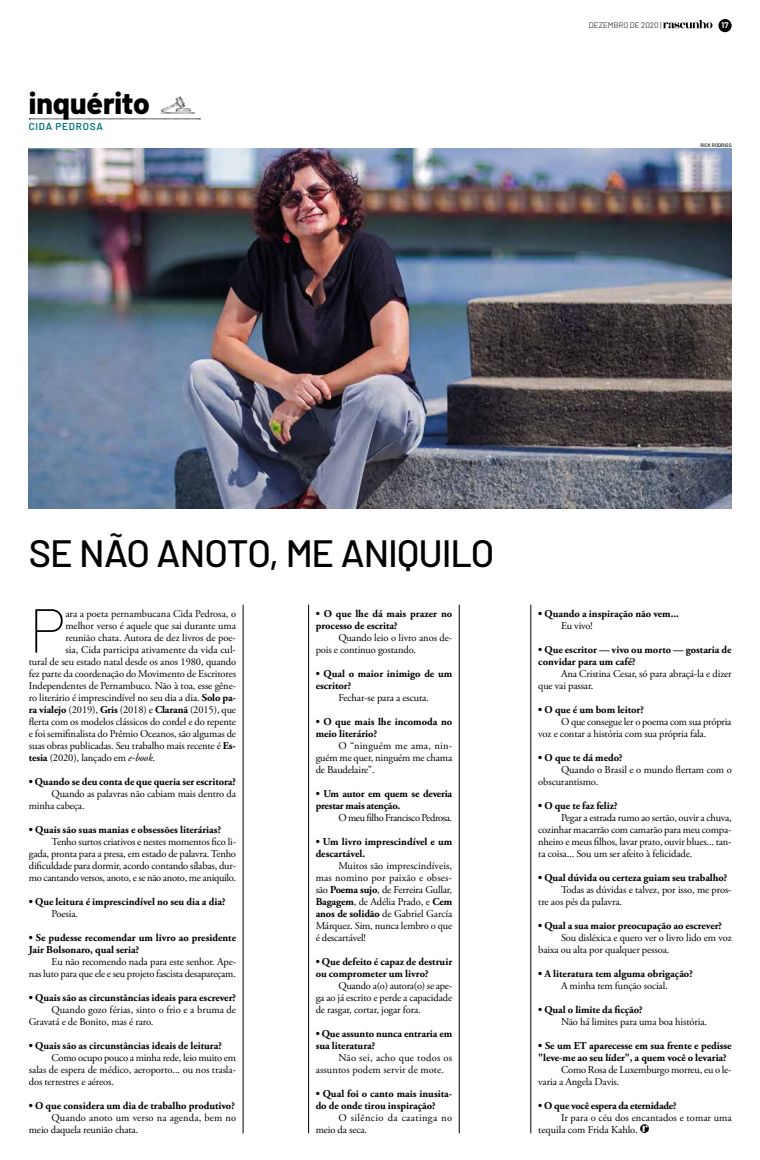
<style>
.page{position:relative;width:760px;height:1160px;background:#fff}
.page>*{position:absolute;margin:0;border:0;box-sizing:border-box;transform-origin:0 0}
.t1{font:100 61.9px "Barlow";color:#000}
.t2{font:500 38px "Barlow";letter-spacing:-.03em;color:#000}
.t3{font:800 30px "Barlow";letter-spacing:-.005em;color:#000}
.t4{font:10.5px/12px "Adobe Garamond Pro";letter-spacing:-.01em;color:#000}
.t5{font:700 10.5px/12px "Adobe Garamond Pro";color:#000}
.t6{font:10.5px/12px "Adobe Garamond Pro";letter-spacing:.01em;color:#000}
.t7{font:700 10.5px/12px "Adobe Garamond Pro";letter-spacing:-.02em;color:#000}
.t8{font:10.5px/12px "Adobe Garamond Pro";letter-spacing:.035em;color:#000}
.t9{font:10.5px "Adobe Garamond Pro";letter-spacing:-.035em;color:#000}
.t10{font:600 10px "Barlow";letter-spacing:.075em;color:#00747e}
.t11{font:300 8px "Barlow";letter-spacing:-.005em;color:#000}
.t12{font:700 8px "Barlow";color:#fff}
.t13{font:500 5px "Barlow";color:#000}
.s1{font-weight:700}
.s2{font-style:italic}
</style>
<div class="page">
<hr style="left:243px;top:604px;width:1px;height:529px;background:#000">
<hr style="left:308px;top:604px;width:1px;height:529px;background:#000">
<hr style="left:459px;top:604px;width:1px;height:529px;background:#000">
<hr style="left:530px;top:604px;width:1px;height:529px;background:#000">
<svg style="left:29px;top:119px;width:171px;height:1px"></svg>
<img style="left:158px;top:96px;width:40px;height:23px">
<img style="left:29px;top:148px;width:702px;height:360px">
<svg style="left:640px;top:1124px;width:9px;height:8px"></svg>
<svg style="left:642px;top:1125px;width:5px;height:6px"></svg>
<svg style="left:663px;top:20px;width:49px;height:8px"></svg>
<div style="left:718px;top:19px;width:13px;height:13px;background:#000;border-radius:50%"></div>
<h3 class="t3" style="left:29px;top:80px;width:122px">inquérito</h3>
<p class="t10" style="left:29px;top:119px;width:76px">CIDA PEDROSA</p>
<p class="t11" style="left:589px;top:20px;width:74px">DEZEMBRO DE 2020 |</p>
<p class="t12" style="left:721px;top:20px;width:8px">17</p>
<p class="t13" style="left:700px;top:141px;width:33px">RICK RODRIGS</p>
<h2 class="t2" style="left:29px;top:525px;width:467px">SE NÃO ANOTO, ME ANIQUILO</h2>
<h1 class="t1" style="left:29px;top:586px;width:38px">P</h1>
<p class="t4" style="left:65px;top:607px;width:172px">ara a poeta pernambucana Cida Pedrosa, o</p>
<p class="t4" style="left:65px;top:619px;width:172px">melhor verso é aquele que sai durante uma</p>
<p class="t4" style="left:65px;top:631px;width:172px">reunião chata. Autora de dez livros de poe-</p>
<p class="t4" style="left:65px;top:643px;width:172px">sia, Cida participa ativamente da vida cul-</p>
<p class="t4" style="left:29px;top:655px;width:209px">tural de seu estado natal desde os anos 1980, quando</p>
<p class="t4" style="left:29px;top:667px;width:209px">fez parte da coordenação do Movimento de Escritores</p>
<p class="t4" style="left:29px;top:679px;width:209px">Independentes de Pernambuco. Não à toa, esse gêne-</p>
<p class="t4" style="left:29px;top:691px;width:209px">ro literário é imprescindível no seu dia a dia. <span class="s1">Solo pa-</span></p>
<p class="t4" style="left:29px;top:703px;width:209px"><span class="s1">ra vialejo</span> (2019), <span class="s1">Gris</span> (2018) e <span class="s1">Claranã</span> (2015), que</p>
<p class="t4" style="left:29px;top:715px;width:209px">flerta com os modelos clássicos do cordel e do repente</p>
<p class="t4" style="left:29px;top:727px;width:209px">e foi semifinalista do Prêmio Oceanos, são algumas de</p>
<p class="t4" style="left:29px;top:739px;width:209px">suas obras publicadas. Seu trabalho mais recente é <span class="s1">Es-</span></p>
<p class="t4" style="left:29px;top:751px;width:128px"><span class="s1">tesia</span> (2020), lançado em <span class="s2">e-book</span>.</p>
<p class="t5" style="left:29px;top:775px;width:209px">• Quando se deu conta de que queria ser escritora?</p>
<p class="t4" style="left:29px;top:787px;width:209px;text-indent:23px">Quando as palavras não cabiam mais dentro da minha cabeça.</p>
<p class="t5" style="left:29px;top:823px;width:194px">• Quais são suas manias e obsessões literárias?</p>
<p class="t4" style="left:29px;top:835px;width:209px;text-align:justify;text-indent:23px">Tenho surtos criativos e nestes momentos fico li&shy;gada, pronta para a presa, em estado de palavra. Tenho dificuldade para dormir, acordo contando sílabas, dur&shy;mo cantando versos, anoto, e se não anoto, me aniquilo.</p>
<p class="t5" style="left:29px;top:895px;width:198px">• Que leitura é imprescindível no seu dia a dia?</p>
<p class="t4" style="left:52px;top:907px;width:28px">Poesia.</p>
<p class="t5" style="left:29px;top:931px;width:209px">• Se pudesse recomendar um livro ao presidente<br>Jair Bolsonaro, qual seria?</p>
<p class="t4" style="left:29px;top:955px;width:209px;text-align:right">Eu não recomendo nada para este senhor. Ape-<br>nas luto para que ele e seu projeto fascista desapareçam.</p>
<p class="t5" style="left:29px;top:991px;width:209px">• Quais são as circunstâncias ideais para escrever?</p>
<p class="t4" style="left:29px;top:1003px;width:209px;text-indent:23px">Quando gozo férias, sinto o frio e a bruma de<br>Gravatá e de Bonito, mas é raro.</p>
<p class="t5" style="left:29px;top:1039px;width:195px">• Quais são as circunstâncias ideais de leitura?</p>
<p class="t4" style="left:29px;top:1051px;width:209px;text-align:justify;text-indent:23px">Como ocupo pouco a minha rede, leio muito em salas de espera de médico, aeroporto... ou nos trasla&shy;dos terrestres e aéreos.</p>
<p class="t5" style="left:29px;top:1099px;width:207px">• O que considera um dia de trabalho produtivo?</p>
<p class="t6" style="left:29px;top:1111px;width:209px;text-indent:23px">Quando anoto um verso na agenda, bem no meio daquela reunião chata.</p>
<p class="t5" style="left:316px;top:607px;width:138px">• O que lhe dá mais prazer no processo de escrita?</p>
<p class="t4" style="left:316px;top:631px;width:138px;text-indent:23px">Quando leio o livro anos de&shy;pois e continuo gostando.</p>
<p class="t5" style="left:316px;top:667px;width:138px">• Qual o maior inimigo de um escritor?</p>
<p class="t4" style="left:338px;top:691px;width:92px">Fechar-se para a escuta.</p>
<p class="t5" style="left:316px;top:715px;width:138px">• O que mais lhe incomoda no meio literário?</p>
<p class="t4" style="left:316px;top:739px;width:138px;text-align:justify;text-indent:23px">O “ninguém me ama, nin&shy;guém me quer, ninguém me chama de Baudelaire”.</p>
<p class="t7" style="left:316px;top:787px;width:138px">• Um autor em quem se deveria prestar mais atenção.</p>
<p class="t9" style="left:338px;top:811px;width:115px">O meu filho Francisco Pedrosa.</p>
<p class="t5" style="left:316px;top:835px;width:138px">• Um livro imprescindível e um descartável.</p>
<p class="t4" style="left:316px;top:859px;width:138px;text-align:justify;text-indent:23px">Muitos são imprescindíveis, mas nomino por paixão e obses&shy;são <span class="s1">Poema sujo</span>, de Ferreira Gullar, <span class="s1">Bagagem</span>, de Adélia Prado, e <span class="s1">Cem anos de solidão</span> de Gabriel García Márquez. Sim, nunca lembro o que é descartável!</p>
<p class="t5" style="left:316px;top:955px;width:138px">• Que defeito é capaz de destruir ou comprometer um livro?</p>
<p class="t4" style="left:316px;top:979px;width:138px;text-align:justify;text-indent:23px">Quando a(o) autora(o) se ape&shy;ga ao já escrito e perde a capacidade de rasgar, cortar, jogar fora.</p>
<p class="t5" style="left:316px;top:1027px;width:138px">• Que assunto nunca entraria em sua literatura?</p>
<p class="t6" style="left:316px;top:1051px;width:138px;text-indent:23px">Não sei, acho que todos os assuntos podem servir de mote.</p>
<p class="t5" style="left:316px;top:1087px;width:138px">• Qual foi o canto mais inusita&shy;do de onde tirou inspiração?</p>
<p class="t8" style="left:316px;top:1111px;width:138px;text-indent:23px">O silêncio da caatinga no meio da seca.</p>
<p class="t5" style="left:538px;top:607px;width:142px">• Quando a inspiração não vem...</p>
<p class="t4" style="left:561px;top:619px;width:33px">Eu vivo!</p>
<p class="t5" style="left:538px;top:643px;width:195px">• Que escritor — vivo ou morto — gostaria de convidar para um café?</p>
<p class="t4" style="left:538px;top:667px;width:195px;text-indent:23px">Ana Cristina Cesar, só para abraçá-la e dizer que vai passar.</p>
<p class="t5" style="left:538px;top:703px;width:107px">• O que é um bom leitor?</p>
<p class="t4" style="left:538px;top:715px;width:195px;text-indent:23px">O que consegue ler o poema com sua própria voz e contar a história com sua própria fala.</p>
<p class="t5" style="left:538px;top:751px;width:86px">• O que te dá medo?</p>
<p class="t4" style="left:538px;top:763px;width:195px;text-indent:23px">Quando o Brasil e o mundo flertam com o obscurantismo.</p>
<p class="t5" style="left:538px;top:799px;width:81px">• O que te faz feliz?</p>
<p class="t4" style="left:538px;top:811px;width:195px;text-align:justify;text-indent:23px">Pegar a estrada rumo ao sertão, ouvir a chuva, cozinhar macarrão com camarão para meu compa&shy;nheiro e meus filhos, lavar prato, ouvir blues... tan&shy;ta coisa... Sou um ser afeito à felicidade.</p>
<p class="t5" style="left:538px;top:871px;width:190px">• Qual dúvida ou certeza guiam seu trabalho?</p>
<p class="t4" style="left:538px;top:883px;width:195px;text-indent:23px">Todas as dúvidas e talvez, por isso, me pros&shy;tre aos pés da palavra.</p>
<p class="t5" style="left:538px;top:919px;width:185px">• Qual a sua maior preocupação ao escrever?</p>
<p class="t4" style="left:538px;top:931px;width:195px;text-indent:23px">Sou disléxica e quero ver o livro lido em voz baixa ou alta por qualquer pessoa.</p>
<p class="t5" style="left:538px;top:967px;width:156px">• A literatura tem alguma obrigação?</p>
<p class="t4" style="left:561px;top:980px;width:108px">A minha tem função social.</p>
<p class="t5" style="left:538px;top:1003px;width:106px">• Qual o limite da ficção?</p>
<p class="t4" style="left:561px;top:1016px;width:148px">Não há limites para uma boa história.</p>
<p class="t5" style="left:538px;top:1039px;width:195px">• Se um ET aparecesse em sua frente e pedisse "leve-me ao seu líder", a quem você o levaria?</p>
<p class="t4" style="left:538px;top:1064px;width:195px;text-indent:23px">Como Rosa de Luxemburgo morreu, eu o le&shy;varia a Angela Davis.</p>
<p class="t7" style="left:538px;top:1099px;width:140px">• O que você espera da eternidade?</p>
<p class="t4" style="left:538px;top:1112px;width:195px;text-indent:23px">Ir para o céu dos encantados e tomar uma tequila com Frida Kahlo.</p>
</div>
